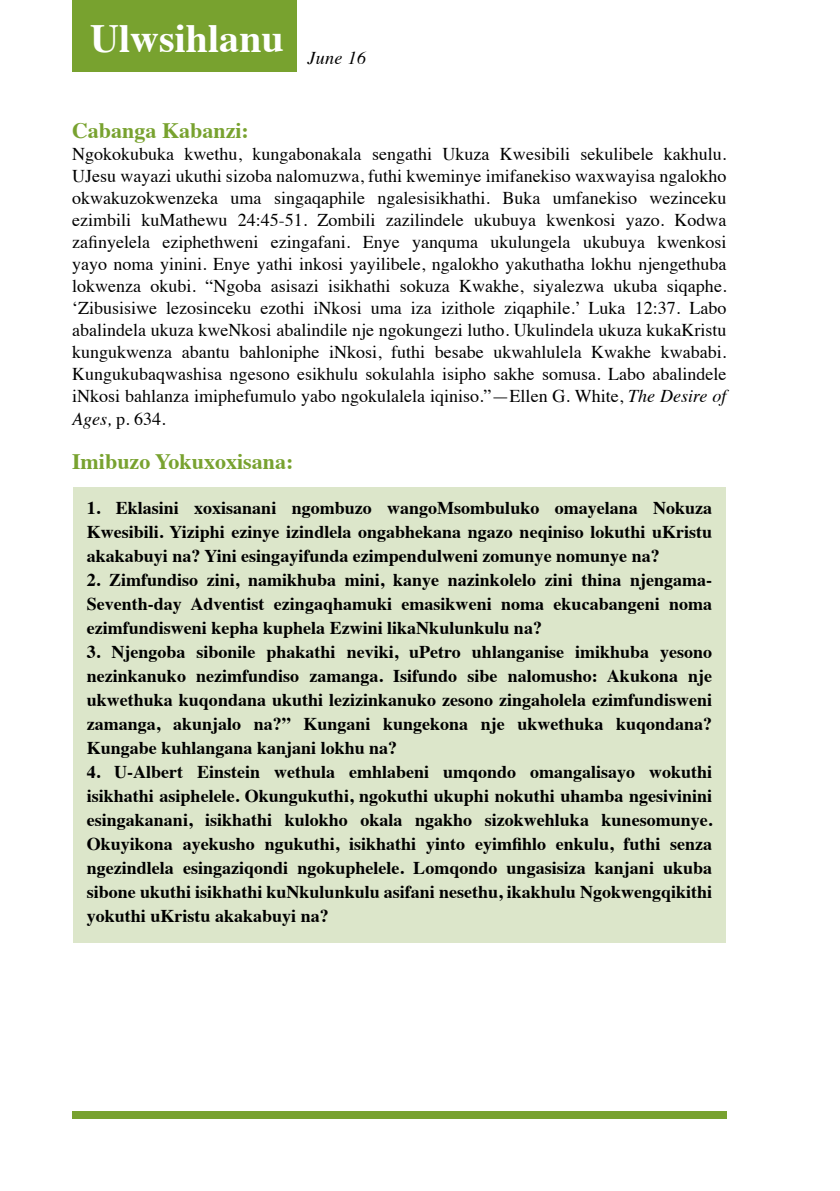
<style>
.page{position:relative;width:840px;height:1191px;background:#fff}
.page>*{position:absolute;margin:0;border:0;box-sizing:border-box;transform-origin:0 0}
.t1{font:700 40px "Times";color:#fff}
.t2{font:700 22px "Times";color:#78a22f}
.t3{font:700 18px/24px "Times";color:#000;text-align:justify}
.t4{font:18px/22px "Times";color:#000;text-align:justify}
.t5{font:italic 18px "Times";letter-spacing:.02em;color:#000}
.s1{font-style:italic}
</style>
<div class="page">
<div style="left:72px;top:1111px;width:654px;height:8px;background:#78a22f"></div>
<div style="left:72px;top:0;width:225px;height:71px;background:#78a22f"></div>
<div style="left:73px;top:487px;width:652px;height:455px;background:#dce6ca"></div>
<h1 class="t1" style="left:90px;top:0;width:195px">Ulwsihlanu</h1>
<p class="t5" style="left:307px;top:42px;width:60px">June 16</p>
<p class="t2" style="left:72px;top:110px;width:178px">Cabanga Kabanzi:</p>
<p class="t4" style="left:72px;top:142px;width:655px">Ngokokubuka kwethu, kungabonakala sengathi Ukuza Kwesibili sekulibele kakhulu.<br>UJesu wayazi ukuthi sizoba nalomuzwa, futhi kweminye imifanekiso waxwayisa ngalokho okwakuzokwenzeka uma singaqaphile ngalesisikhathi. Buka umfanekiso wezinceku ezimbili kuMathewu 24:45-51. Zombili zazilindele ukubuya kwenkosi yazo. Kodwa zafinyelela eziphethweni ezingafani. Enye yanquma ukulungela ukubuya kwenkosi yayo noma yinini. Enye yathi inkosi yayilibele, ngalokho yakuthatha lokhu njengethuba lokwenza okubi. “Ngoba asisazi isikhathi sokuza Kwakhe, siyalezwa ukuba siqaphe. ‘Zibusisiwe lezosinceku ezothi iNkosi uma iza izithole ziqaphile.’ Luka 12:37. Labo abalindela ukuza kweNkosi abalindile nje ngokungezi lutho. Ukulindela ukuza kukaKristu kungukwenza abantu bahloniphe iNkosi, futhi besabe ukwahlulela Kwakhe kwababi.<br>Kungukubaqwashisa ngesono esikhulu sokulahla isipho sakhe somusa. Labo abalindele iNkosi bahlanza imiphefumulo yabo ngokulalela iqiniso.”—Ellen G. White, <span class="s1">The Desire of Ages,</span> p. 634.</p>
<p class="t2" style="left:72px;top:440px;width:223px">Imibuzo Yokuxoxisana:</p>
<p class="t3" style="left:87px;top:493px;width:626px">1. Eklasini xoxisanani ngombuzo wangoMsombuluko omayelana Nokuza Kwesibili. Yiziphi ezinye izindlela ongabhekana ngazo neqiniso lokuthi uKristu akakabuyi na? Yini esingayifunda ezimpendulweni zomunye nomunye na?</p>
<p class="t3" style="left:87px;top:565px;width:626px">2. Zimfundiso zini, namikhuba mini, kanye nazinkolelo zini thina njengama-Seventh-day Adventist ezingaqhamuki emasikweni noma ekucabangeni noma ezimfundisweni kepha kuphela Ezwini likaNkulunkulu na?</p>
<p class="t3" style="left:87px;top:637px;width:626px">3. Njengoba sibonile phakathi neviki, uPetro uhlanganise imikhuba yesono nezinkanuko nezimfundiso zamanga. Isifundo sibe nalomusho: Akukona nje ukwethuka kuqondana ukuthi lezizinkanuko zesono zingaholela ezimfundisweni zamanga, akunjalo na?” Kungani kungekona nje ukwethuka kuqondana?<br>Kungabe kuhlangana kanjani lokhu na?</p>
<p class="t3" style="left:87px;top:757px;width:626px">4. U-Albert Einstein wethula emhlabeni umqondo omangalisayo wokuthi isikhathi asiphelele. Okungukuthi, ngokuthi ukuphi nokuthi uhamba ngesivinini esingakanani, isikhathi kulokho okala ngakho sizokwehluka kunesomunye.<br>Okuyikona ayekusho ngukuthi, isikhathi yinto eyimfihlo enkulu, futhi senza ngezindlela esingaziqondi ngokuphelele. Lomqondo ungasisiza kanjani ukuba sibone ukuthi isikhathi kuNkulunkulu asifani nesethu, ikakhulu Ngokwengqikithi yokuthi uKristu akakabuyi na?</p>
</div>
